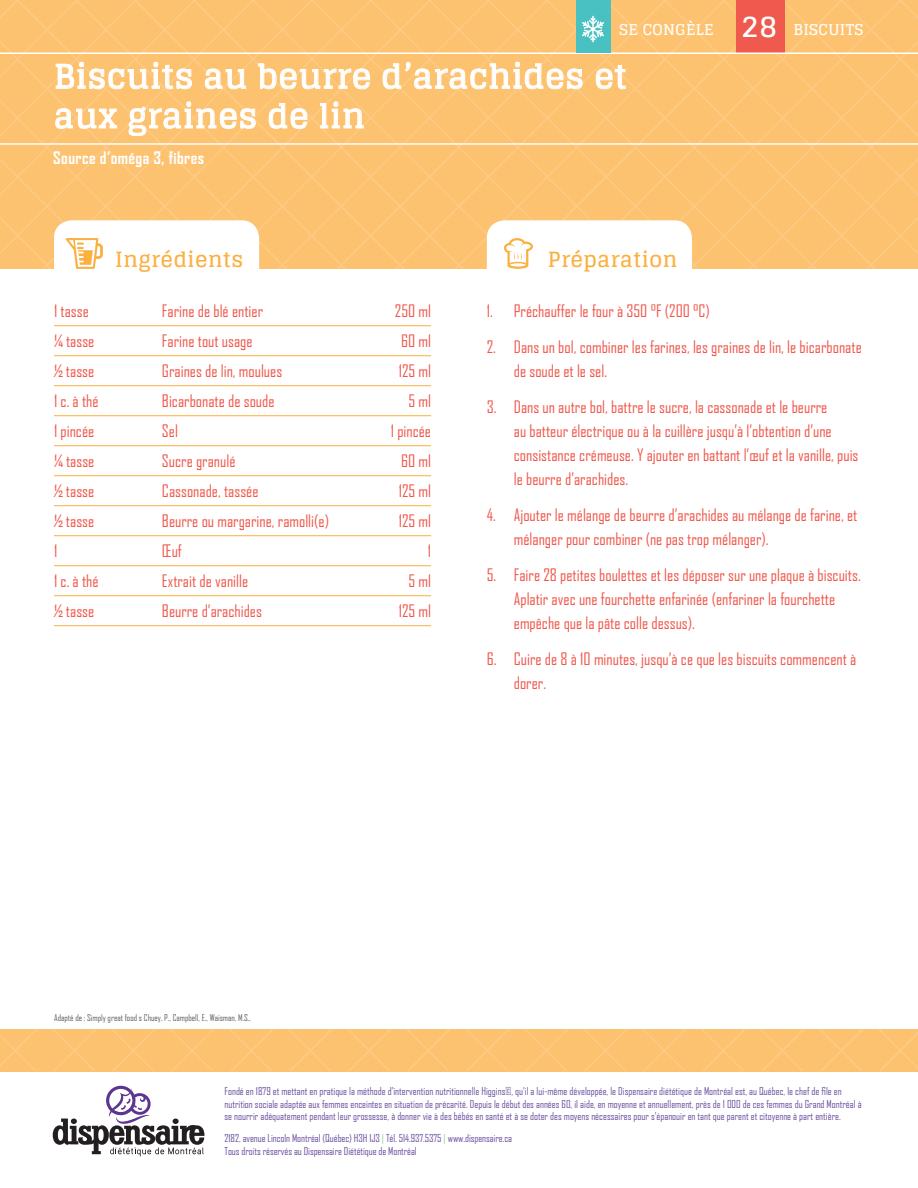
<style>
.page{position:relative;width:918px;height:1188px;background:#fff}
.page>*{position:absolute;margin:0;border:0;box-sizing:border-box;transform-origin:0 0}
.t1{font:700 33px "Glegoo";letter-spacing:.02em;color:#fff}
.t2{font:700 30px "Glegoo";color:#fff}
.t3{font:700 21px "Glegoo";letter-spacing:.025em;color:#fbb03f}
.t4{font:16.5px/24px "Agency FB";color:#f0594d}
.t5{font:700 16.5px "Agency FB";letter-spacing:.025em;color:#fff}
.t6{font:700 15px "Glegoo";letter-spacing:.025em;color:#fff}
.t7{font:10.5px/12.6px "Agency FB";color:#6d52a1}
.t8{font:9px "Agency FB";color:#636366}
.s1{color:#8bca85}
</style>
<div class="page">
<svg style="left:872px;top:0;width:46px;height:269px;background:#fdc271"></svg>
<svg style="left:813px;top:0;width:59px;height:269px;background:#fdc271"></svg>
<svg style="left:754px;top:0;width:59px;height:269px;background:#fcc271"></svg>
<svg style="left:695px;top:0;width:59px;height:269px;background:#fdc271"></svg>
<svg style="left:636px;top:0;width:59px;height:269px;background:#fdc271"></svg>
<svg style="left:577px;top:0;width:59px;height:220px;background:#fbc272"></svg>
<svg style="left:518px;top:0;width:59px;height:220px;background:#fdc271"></svg>
<svg style="left:460px;top:0;width:58px;height:269px;background:#fdc271"></svg>
<div style="left:401px;top:0;width:59px;height:269px;background:#fdc270"></div>
<svg style="left:370px;top:0;width:31px;height:269px;background:#fdc271"></svg>
<hr style="left:0;top:143px;width:918px;height:2px;background:#fff">
<div style="left:736px;top:0;width:48px;height:52px;background:#f0594d"></div>
<hr style="left:54px;top:325px;width:377px;height:1px;background:#fbb03f">
<hr style="left:54px;top:355px;width:377px;height:1px;background:#fbb03f">
<hr style="left:54px;top:385px;width:377px;height:1px;background:#fbb03f">
<hr style="left:54px;top:415px;width:377px;height:1px;background:#fbb03f">
<hr style="left:54px;top:445px;width:377px;height:1px;background:#fbb03f">
<hr style="left:54px;top:475px;width:377px;height:1px;background:#fbb03f">
<hr style="left:54px;top:505px;width:377px;height:1px;background:#fbb03f">
<hr style="left:54px;top:535px;width:377px;height:1px;background:#fbb03f">
<hr style="left:54px;top:565px;width:377px;height:1px;background:#fbb03f">
<hr style="left:54px;top:595px;width:377px;height:1px;background:#fbb03f">
<hr style="left:54px;top:625px;width:377px;height:1px;background:#fbb03f">
<svg style="left:52px;top:1086px;width:153px;height:70px"></svg>
<svg style="left:487px;top:220px;width:205px;height:49px"></svg>
<hr style="left:0;top:52px;width:918px;height:2px;background:#fff">
<svg style="left:0;top:1029px;width:918px;height:42px;background:#fdc271"></svg>
<div style="left:576px;top:0;width:34px;height:52px;background:#49c1c2"></div>
<svg style="left:582px;top:16px;width:22px;height:26px"></svg>
<svg style="left:382px;top:61px;width:201px;height:29px;background:#fdcd8c"></svg>
<svg style="left:595px;top:64px;width:31px;height:26px"></svg>
<svg style="left:0;top:0;width:370px;height:269px;background:#fdca84"></svg>
<p class="t6" style="left:619px;top:21px;width:96px">SE CONGÈLE</p>
<p class="t1" style="left:54px;top:58px;width:574px">Biscuits au beurre d’arachides et</p>
<p class="t1" style="left:54px;top:97px;width:312px">aux graines de lin</p>
<p class="t5" style="left:53px;top:147px;width:152px">Source d’oméga 3, fibres</p>
<p class="t2" style="left:741px;top:9px;width:38px">28</p>
<p class="t6" style="left:793px;top:21px;width:72px">BISCUITS</p>
<p class="t3" style="left:115px;top:247px;width:130px">Ingrédients</p>
<p class="t3" style="left:548px;top:247px;width:131px">Préparation</p>
<p class="t4" style="left:54px;top:298px;width:36px">1 tasse</p>
<p class="t4" style="left:162px;top:298px;width:103px">Farine de blé entier</p>
<p class="t4" style="left:395px;top:298px;width:38px">250 ml</p>
<p class="t4" style="left:54px;top:328px;width:42px">¼ tasse</p>
<p class="t4" style="left:162px;top:328px;width:92px">Farine tout usage</p>
<p class="t4" style="left:401px;top:328px;width:31px">60 ml</p>
<p class="t4" style="left:54px;top:358px;width:42px">½ tasse</p>
<p class="t4" style="left:162px;top:358px;width:122px">Graines de lin, moulues</p>
<p class="t4" style="left:399px;top:358px;width:34px">125 ml</p>
<p class="t4" style="left:54px;top:388px;width:46px">1 c. à thé</p>
<p class="t4" style="left:162px;top:388px;width:114px">Bicarbonate de soude</p>
<p class="t4" style="left:409px;top:388px;width:24px">5 ml</p>
<p class="t4" style="left:54px;top:418px;width:42px">1 pincée</p>
<p class="t4" style="left:162px;top:418px;width:17px">Sel</p>
<p class="t4" style="left:391px;top:418px;width:42px">1 pincée</p>
<p class="t4" style="left:54px;top:448px;width:42px">¼ tasse</p>
<p class="t4" style="left:162px;top:448px;width:75px">Sucre granulé</p>
<p class="t4" style="left:401px;top:448px;width:31px">60 ml</p>
<p class="t4" style="left:54px;top:478px;width:42px">½ tasse</p>
<p class="t4" style="left:162px;top:478px;width:98px">Cassonade, tassée</p>
<p class="t4" style="left:399px;top:478px;width:34px">125 ml</p>
<p class="t4" style="left:54px;top:508px;width:42px">½ tasse</p>
<p class="t4" style="left:162px;top:508px;width:169px">Beurre ou margarine, ramolli(e)</p>
<p class="t4" style="left:399px;top:508px;width:34px">125 ml</p>
<p class="t4" style="left:54px;top:538px;width:5px">1</p>
<p class="t4" style="left:162px;top:538px;width:21px">Œuf</p>
<p class="t4" style="left:428px;top:538px;width:5px">1</p>
<p class="t4" style="left:54px;top:568px;width:46px">1 c. à thé</p>
<p class="t4" style="left:162px;top:568px;width:88px">Extrait de vanille</p>
<p class="t4" style="left:409px;top:568px;width:24px">5 ml</p>
<p class="t4" style="left:54px;top:598px;width:42px">½ tasse</p>
<p class="t4" style="left:162px;top:598px;width:102px">Beurre d’arachides</p>
<p class="t4" style="left:399px;top:598px;width:34px">125 ml</p>
<p class="t4" style="left:487px;top:298px;width:225px">1. Préchauffer le four à 350 °F (200 °C)</p>
<p class="t4" style="left:514px;top:334px;width:349px;text-indent:-27px">2. Dans un bol, combiner les farines, les graines de lin, le bicarbonate de soude et le sel.</p>
<p class="t4" style="left:514px;top:394px;width:346px;text-indent:-27px">3. Dans un autre bol, battre le sucre, la cassonade et le beurre<br>au batteur électrique ou à la cuillère jusqu’à l’obtention d’une consistance crémeuse. Y ajouter en battant l’œuf et la vanille, puis le beurre d’arachides.</p>
<p class="t4" style="left:514px;top:502px;width:345px;text-indent:-27px">4. Ajouter le mélange de beurre d’arachides au mélange de farine, et mélanger pour combiner (ne pas trop mélanger).</p>
<p class="t4" style="left:514px;top:562px;width:348px;text-indent:-27px">5. Faire 28 petites boulettes et les déposer sur une plaque à biscuits.<br>Aplatir avec une fourchette enfarinée (enfariner la fourchette empêche que la pâte colle dessus).</p>
<p class="t4" style="left:514px;top:646px;width:344px;text-indent:-27px">6. Cuire de 8 à 10 minutes, jusqu’à ce que les biscuits commencent à dorer.</p>
<p class="t8" style="left:54px;top:1012px;width:198px">Adapté de : Simply great food s Chuey, P., Campbell, E., Waisman, M.S.,</p>
<p class="t7" style="left:225px;top:1084px;width:639px">Fondé en 1879 et mettant en pratique la méthode d’intervention nutritionnelle Higgins©, qu’il a lui-même développée, le Dispensaire diététique de Montréal est, au Québec, le chef de file en nutrition sociale adaptée aux femmes enceintes en situation de précarité. Depuis le début des années 60, il aide, en moyenne et annuellement, près de 1 000 de ces femmes du Grand Montréal à se nourrir adéquatement pendant leur grossesse, à donner vie à des bébés en santé et à se doter des moyens nécessaires pour s’épanouir en tant que parent et citoyenne à part entière.</p>
<p class="t7" style="left:225px;top:1132px;width:289px">2182, avenue Lincoln Montréal (Québec) H3H 1J3 <span class="s1">|</span> Tél. 514.937.5375 <span class="s1">|</span> www.dispensaire.ca</p>
<p class="t7" style="left:225px;top:1144px;width:194px">Tous droits réservés au Dispensaire Diététique de Montréal</p>
</div>
